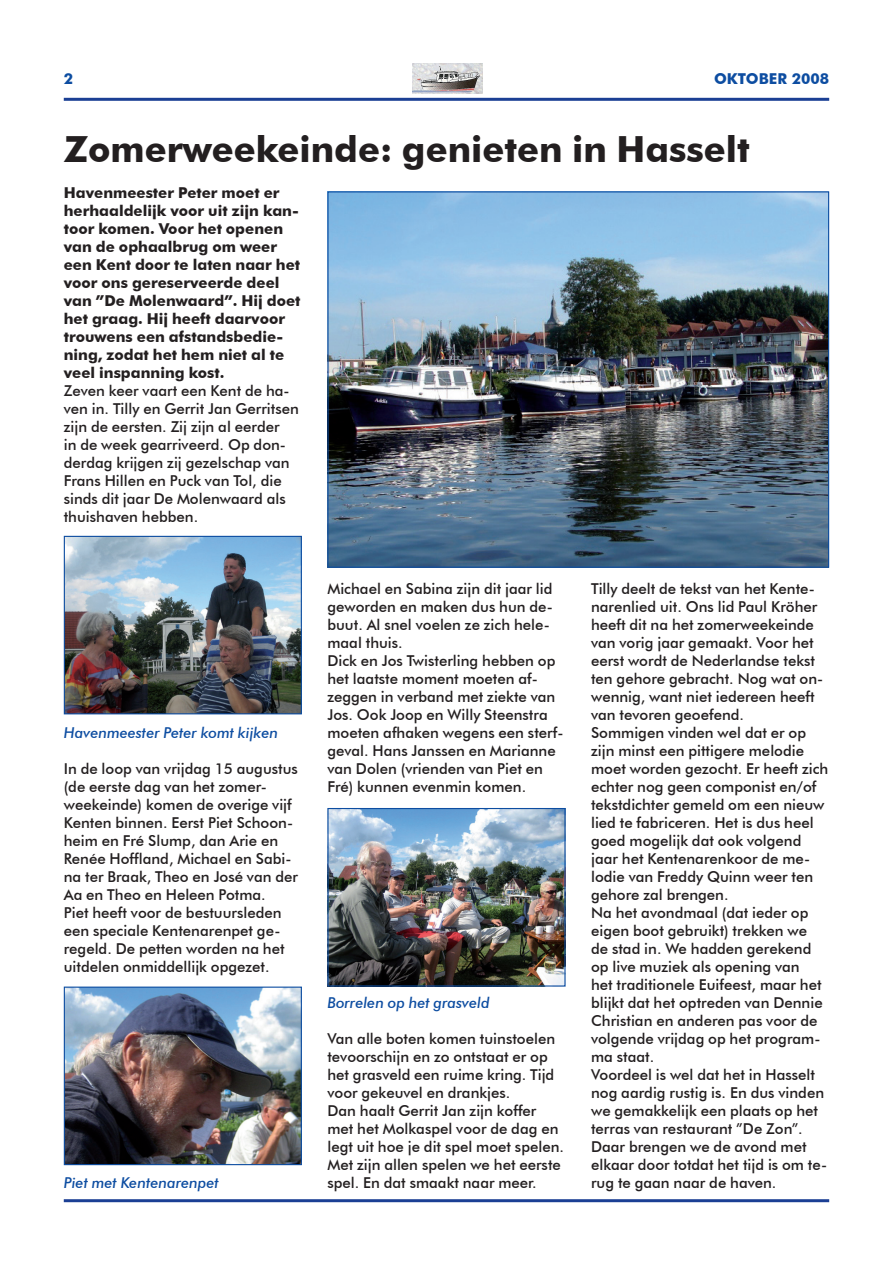
<style>
.page{position:relative;width:893px;height:1263px;background:#fff}
.page>*{position:absolute;margin:0;border:0;box-sizing:border-box;transform-origin:0 0}
.t1{font:700 36px "Futura BT";color:#231f20}
.t2{font:500 15px/18px "Futura BT";color:#231f20}
.t3{font:700 15px/18px "Futura BT";color:#231f20}
.t4{font:italic 500 15px "Futura BT";color:#0d4da1}
.t5{font:700 15px "Futura BT";color:#0d4da1}
</style>
<div class="page">
<img style="left:412px;top:64px;width:71px;height:30px">
<hr style="left:64px;top:98px;width:765px;height:3px;background:#1b3f94">
<hr style="left:64px;top:1199px;width:765px;height:3px;background:#1b3f94">
<img style="left:66px;top:538px;width:234px;height:174px">
<div style="left:64px;top:536px;width:238px;height:178px;border:1px solid #0d4da1"></div>
<img style="left:66px;top:988px;width:234px;height:175px">
<div style="left:64px;top:986px;width:238px;height:179px;border:1px solid #0d4da1"></div>
<img style="left:329px;top:193px;width:498px;height:373px">
<img style="left:329px;top:810px;width:235px;height:174px">
<div style="left:327px;top:808px;width:239px;height:178px;border:1px solid #0d4da1"></div>
<p class="t5" style="left:64px;top:70px;width:11px">2</p>
<p class="t5" style="left:714px;top:70px;width:117px">OKTOBER 2008</p>
<h1 class="t1" style="left:64px;top:127px;width:688px">Zomerweekeinde: genieten in Hasselt</h1>
<p class="t3" style="left:64px;top:184px;width:238px">Havenmeester Peter moet er herhaaldelijk voor uit zijn kan&shy;toor komen. Voor het openen van de ophaalbrug om weer een Kent door te laten naar het voor ons gereserveerde deel van ”De Molenwaard”. Hij doet het graag. Hij heeft daarvoor trouwens een afstandsbedie&shy;ning, zodat het hem niet al te veel inspanning kost.</p>
<p class="t2" style="left:64px;top:382px;width:237px">Zeven keer vaart een Kent de ha&shy;ven in. Tilly en Gerrit Jan Gerritsen zijn de eersten. Zij zijn al eerder<br>in de week gearriveerd. Op don&shy;derdag krijgen zij gezelschap van<br>Frans Hillen en Puck van Tol, die sinds dit jaar De Molenwaard als thuishaven hebben.</p>
<p class="t4" style="left:64px;top:724px;width:216px">Havenmeester Peter komt kijken</p>
<p class="t2" style="left:64px;top:760px;width:236px">In de loop van vrijdag 15 augustus (de eerste dag van het zomer&shy;weekeinde) komen de overige vijf<br>Kenten binnen. Eerst Piet Schoon&shy;heim en Fré Slump, dan Arie en<br>Renée Hoffland, Michael en Sabi&shy;na ter Braak, Theo en José van der<br>Aa en Theo en Heleen Potma.<br>Piet heeft voor de bestuursleden een speciale Kentenarenpet ge&shy;regeld. De petten worden na het uitdelen onmiddellijk opgezet.</p>
<p class="t4" style="left:64px;top:1174px;width:157px">Piet met Kentenarenpet</p>
<p class="t2" style="left:327px;top:580px;width:237px">Michael en Sabina zijn dit jaar lid geworden en maken dus hun de&shy;buut. Al snel voelen ze zich hele&shy;maal thuis.<br>Dick en Jos Twisterling hebben op het laatste moment moeten af&shy;zeggen in verband met ziekte van<br>Jos. Ook Joop en Willy Steenstra moeten afhaken wegens een sterf&shy;geval. Hans Janssen en Marianne van Dolen (vrienden van Piet en<br>Fré) kunnen evenmin komen.</p>
<p class="t4" style="left:327px;top:994px;width:164px">Borrelen op het grasveld</p>
<p class="t2" style="left:327px;top:1030px;width:238px">Van alle boten komen tuinstoelen tevoorschijn en zo ontstaat er op het grasveld een ruime kring. Tijd voor gekeuvel en drankjes.<br>Dan haalt Gerrit Jan zijn koffer met het Molkaspel voor de dag en legt uit hoe je dit spel moet spelen.<br>Met zijn allen spelen we het eerste spel. En dat smaakt naar meer.</p>
<p class="t2" style="left:591px;top:580px;width:239px">Tilly deelt de tekst van het Kente&shy;narenlied uit. Ons lid Paul Kröher heeft dit na het zomerweekeinde van vorig jaar gemaakt. Voor het eerst wordt de Nederlandse tekst ten gehore gebracht. Nog wat on&shy;wennig, want niet iedereen heeft van tevoren geoefend.<br>Sommigen vinden wel dat er op zijn minst een pittigere melodie moet worden gezocht. Er heeft zich echter nog geen componist en/of tekstdichter gemeld om een nieuw lied te fabriceren. Het is dus heel goed mogelijk dat ook volgend jaar het Kentenarenkoor de me&shy;lodie van Freddy Quinn weer ten gehore zal brengen.<br>Na het avondmaal (dat ieder op eigen boot gebruikt) trekken we<br>de stad in. We hadden gerekend op live muziek als opening van<br>het traditionele Euifeest, maar het blijkt dat het optreden van Dennie<br>Christian en anderen pas voor de volgende vrijdag op het program&shy;ma staat.<br>Voordeel is wel dat het in Hasselt nog aardig rustig is. En dus vinden we gemakkelijk een plaats op het terras van restaurant ”De Zon”.<br>Daar brengen we de avond met elkaar door totdat het tijd is om te&shy;rug te gaan naar de haven.</p>
</div>
